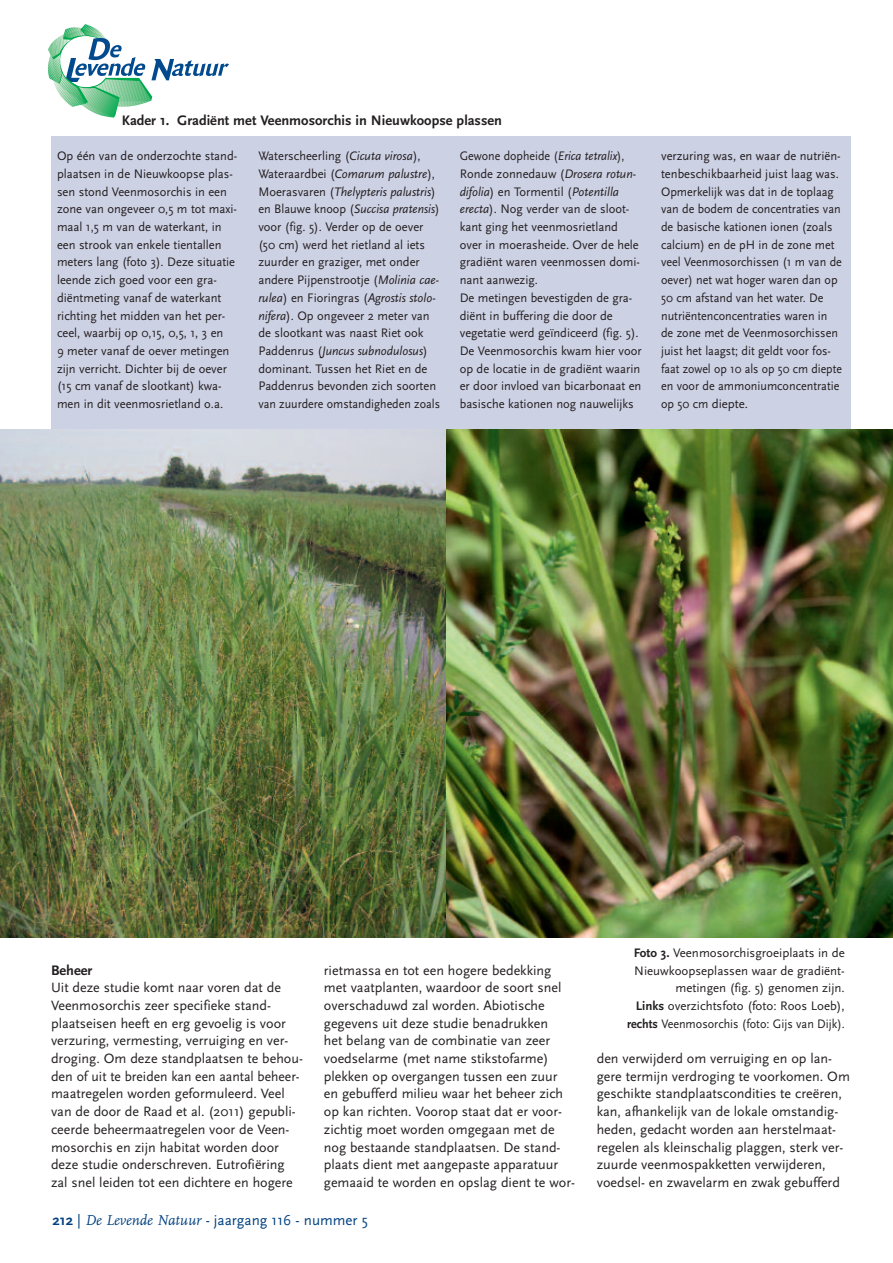
<style>
.page{position:relative;width:893px;height:1263px;background:#fff}
.page>*{position:absolute;margin:0;border:0;box-sizing:border-box;transform-origin:0 0}
.t1{font:15px "Scala Sans";color:#014181}
.t2{font:700 14.4px "Scala Sans";color:#231f20}
.t3{font:14.1px/17.7px "Scala Sans";color:#231f20}
.t4{font:12.9px/17.7px "Scala Sans";color:#231f20}
.t5{font:12.9px/17.7px "Scala Sans";color:#231f20;scale:.93 1}
.s1{font-style:italic}
.s2{font-weight:700}
.s3{font-family:"FF Scala";font-style:italic}
</style>
<div class="page">
<svg style="left:47px;top:24px;width:182px;height:93px"></svg>
<div style="left:51px;top:136px;width:799px;height:298px;background:#cdd1e4"></div>
<img style="left:0;top:429px;width:893px;height:509px">
<p class="t2" style="left:122px;top:111px;width:382px">Kader 1. Gradiënt met Veenmosorchis in Nieuwkoopse plassen</p>
<p class="t4" style="left:57px;top:147px;width:182px">Op één van de onderzochte stand&shy;plaatsen in de Nieuwkoopse plas&shy;sen stond Veenmosorchis in een zone van ongeveer 0,5 m tot maxi&shy;maal 1,5 m van de waterkant, in een strook van enkele tientallen meters lang (foto 3). Deze situatie leende zich goed voor een gra&shy;diëntmeting vanaf de waterkant richting het midden van het per&shy;ceel, waarbij op 0,15, 0,5, 1, 3 en<br>9 meter vanaf de oever metingen zijn verricht. Dichter bij de oever (15 cm vanaf de slootkant) kwa&shy;men in dit veenmosrietland o.a.</p>
<p class="t4" style="left:258px;top:147px;width:183px">Waterscheerling (<span class="s1">Cicuta virosa</span>), Wateraardbei (<span class="s1">Comarum palustre</span>), Moerasvaren (<span class="s1">Thelypteris palustris</span>) en Blauwe knoop (<span class="s1">Succisa pratensis</span>) voor (fig. 5). Verder op de oever (50 cm) werd het rietland al iets zuurder en graziger, met onder andere Pijpenstrootje (<span class="s1">Molinia cae&shy;rulea</span>) en Fioringras (<span class="s1">Agrostis stolo&shy;nifera</span>). Op ongeveer 2 meter van de slootkant was naast Riet ook Paddenrus (<span class="s1">Juncus subnodulosus</span>) dominant. Tussen het Riet en de Paddenrus bevonden zich soorten van zuurdere omstandigheden zoals</p>
<p class="t5" style="left:460px;top:147px;width:197px">Gewone dopheide (<span class="s1">Erica tetralix</span>),<br>Ronde zonnedauw (<span class="s1">Drosera rotun&shy;difolia</span>) en Tormentil (<span class="s1">Potentilla erecta</span>). Nog verder van de sloot&shy;kant ging het veenmosrietland over in moerasheide. Over de hele gradiënt waren veenmossen domi&shy;nant aanwezig.<br>De metingen bevestigden de gra&shy;diënt in buffering die door de vegetatie werd geïndiceerd (fig. 5).<br>De Veenmosorchis kwam hier voor op de locatie in de gradiënt waarin er door invloed van bicarbonaat en basische kationen nog nauwelijks</p>
<p class="t4" style="left:661px;top:147px;width:182px">verzuring was, en waar de nutriën&shy;tenbeschikbaarheid juist laag was.<br>Opmerkelijk was dat in de toplaag van de bodem de concentraties van de basische kationen ionen (zoals calcium) en de pH in de zone met veel Veenmosorchissen (1 m van de oever) net wat hoger waren dan op<br>50 cm afstand van het water. De nutriëntenconcentraties waren in de zone met de Veenmosorchissen juist het laagst; dit geldt voor fos&shy;faat zowel op 10 als op 50 cm diepte en voor de ammoniumconcentratie op 50 cm diepte.</p>
<p class="t2" style="left:51px;top:961px;width:43px">Beheer</p>
<p class="t3" style="left:51px;top:978px;width:253px">Uit deze studie komt naar voren dat de Veenmosorchis zeer specifieke stand&shy;plaatseisen heeft en erg gevoelig is voor verzuring, vermesting, verruiging en ver&shy;droging. Om deze standplaatsen te behou&shy;den of uit te breiden kan een aantal beheer&shy;maatregelen worden geformuleerd. Veel van de door de Raad et al. (2011) gepubli&shy;ceerde beheermaatregelen voor de Veen&shy;mosorchis en zijn habitat worden door deze studie onderschreven. Eutrofiëring zal snel leiden tot een dichtere en hogere</p>
<p class="t3" style="left:324px;top:961px;width:253px">rietmassa en tot een hogere bedekking met vaatplanten, waardoor de soort snel overschaduwd zal worden. Abiotische gegevens uit deze studie benadrukken<br>het belang van de combinatie van zeer voedselarme (met name stikstofarme) plekken op overgangen tussen een zuur en gebufferd milieu waar het beheer zich op kan richten. Voorop staat dat er voor&shy;zichtig moet worden omgegaan met de nog bestaande standplaatsen. De stand&shy;plaats dient met aangepaste apparatuur gemaaid te worden en opslag dient te wor-</p>
<p class="t1" style="left:53px;top:1211px;width:317px"><span class="s2">212</span> | <span class="s3">De Levende Natuur</span> - jaargang 116 - nummer 5</p>
<p class="t4" style="left:627px;top:943px;width:219px;text-align:right"><span class="s2">Foto 3.</span> Veenmosorchisgroeiplaats in de Nieuwkoopseplassen waar de gradiënt&shy;metingen (fig. 5) genomen zijn.<br><span class="s2">Links</span> overzichtsfoto (foto: Roos Loeb), <span class="s2">rechts</span> Veenmosorchis (foto: Gijs van Dijk).</p>
<p class="t3" style="left:597px;top:1049px;width:255px">den verwijderd om verruiging en op lan&shy;gere termijn verdroging te voorkomen. Om geschikte standplaatscondities te creëren, kan, afhankelijk van de lokale omstandig&shy;heden, gedacht worden aan herstelmaat&shy;regelen als kleinschalig plaggen, sterk ver&shy;zuurde veenmospakketten verwijderen, voedsel- en zwavelarm en zwak gebufferd</p>
</div>
